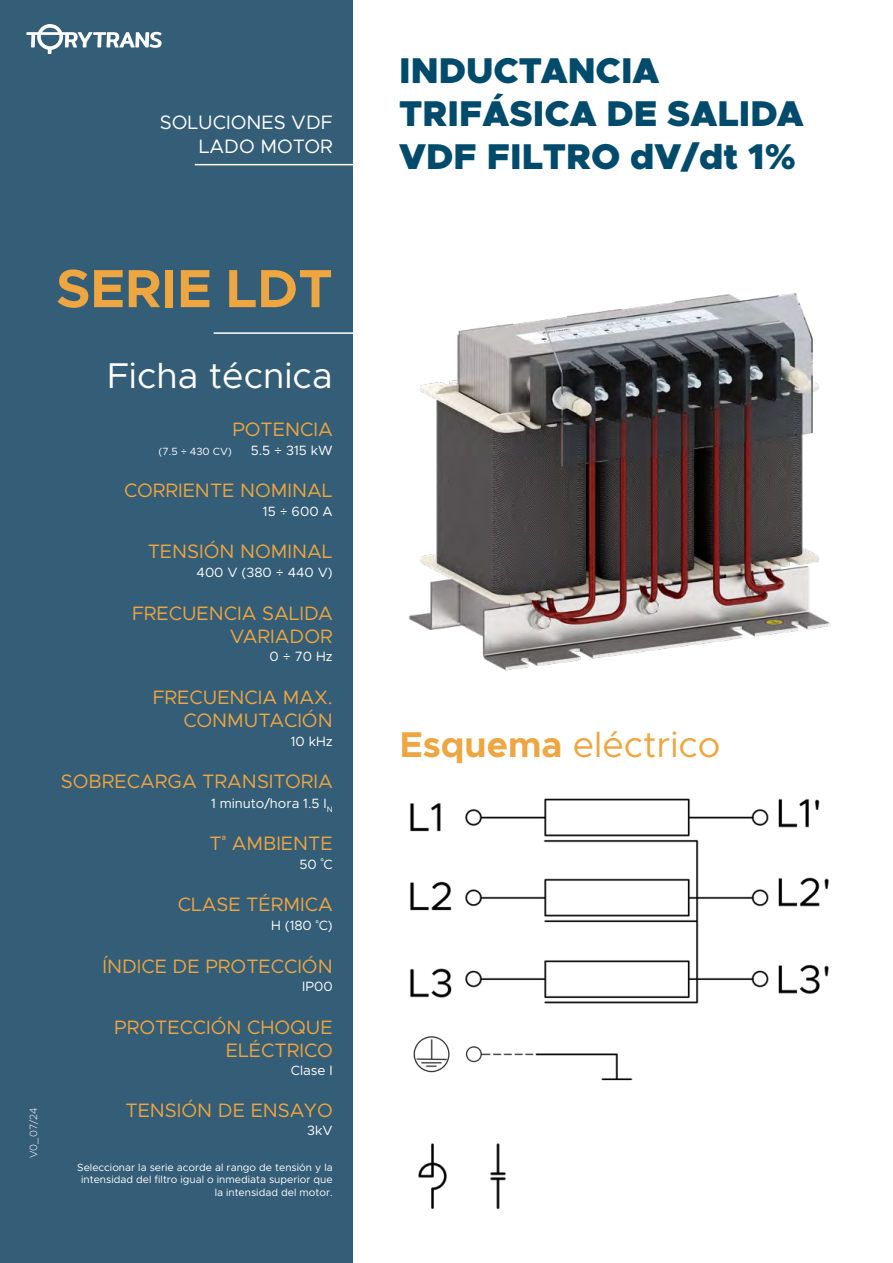
<style>
.page{position:relative;width:893px;height:1263px;background:#fff}
.page>*{position:absolute;margin:0;border:0;box-sizing:border-box;transform-origin:0 0}
.t1{font:700 54px "Metropolis";color:#eda640}
.t2{font:900 36px/43.2px "Metropolis";color:#004b6c}
.t3{font:36px "Metropolis";color:#eda641}
.t4{font:36px "Metropolis";color:#fff}
.t5{font:19.5px/23.4px "Metropolis";color:#eda640;text-align:right}
.t6{font:19.5px/23.4px "Metropolis";color:#fff;text-align:right}
.t7{font:13.5px "Metropolis";color:#fff}
.t8{font:10.5px/12.6px "Metropolis";color:#fff;text-align:right}
.t9{font:200 10.5px "Metropolis";color:#fff}
.s1{font-weight:700}
</style>
<div class="page">
<div style="left:0;top:0;width:353px;height:1263px;background:#345d78"></div>
<hr style="left:195px;top:164px;width:187px;height:1px;background:#fff">
<img style="left:409px;top:293px;width:422px;height:378px">
<img style="left:410px;top:798px;width:419px;height:283px">
<hr style="left:214px;top:332px;width:168px;height:2px;background:#fff">
<img style="left:418px;top:1143px;width:88px;height:66px">
<svg style="left:26px;top:24px;width:136px;height:30px"></svg>
<p class="t6" style="left:160px;top:111px;width:174px">SOLUCIONES VDF<br>LADO MOTOR</p>
<h1 class="t1" style="left:56px;top:254px;width:278px">SERIE LDT</h1>
<p class="t9" style="left:27px;top:1158px;width:52px;rotate:-90deg">V0_07/24</p>
<h2 class="t4" style="left:107px;top:353px;width:227px">Ficha técnica</h2>
<p class="t5" style="left:232px;top:418px;width:102px">POTENCIA</p>
<p class="t8" style="left:159px;top:445px;width:75px">(7.5 ÷ 430 CV)</p>
<p class="t7" style="left:251px;top:442px;width:84px">5.5 ÷ 315 kW</p>
<p class="t5" style="left:124px;top:479px;width:210px">CORRIENTE NOMINAL</p>
<p class="t7" style="left:263px;top:503px;width:71px">15 ÷ 600 A</p>
<p class="t5" style="left:148px;top:540px;width:187px">TENSIÓN NOMINAL</p>
<p class="t7" style="left:197px;top:564px;width:138px">400 V (380 ÷ 440 V)</p>
<p class="t5" style="left:132px;top:601px;width:202px">FRECUENCIA SALIDA<br>VARIADOR</p>
<p class="t7" style="left:270px;top:648px;width:65px">0 ÷ 70 Hz</p>
<p class="t5" style="left:153px;top:685px;width:181px">FRECUENCIA MAX.<br>CONMUTACIÓN</p>
<p class="t7" style="left:291px;top:732px;width:43px">10 kHz</p>
<p class="t5" style="left:61px;top:769px;width:273px">SOBRECARGA TRANSITORIA</p>
<p class="t7" style="left:211px;top:795px;width:123px">1 minuto/hora 1.5 I<sub>N</sub></p>
<p class="t5" style="left:210px;top:832px;width:125px">T<sup>ª</sup> AMBIENTE</p>
<p class="t7" style="left:299px;top:856px;width:35px">50 <sup>º</sup>C</p>
<p class="t5" style="left:178px;top:893px;width:156px">CLASE TÉRMICA</p>
<p class="t7" style="left:271px;top:917px;width:63px">H (180 <sup>º</sup>C)</p>
<p class="t5" style="left:102px;top:954px;width:232px">ÍNDICE DE PROTECCIÓN</p>
<p class="t7" style="left:302px;top:978px;width:32px">IP00</p>
<p class="t5" style="left:114px;top:1015px;width:220px">PROTECCIÓN CHOQUE<br>ELÉCTRICO</p>
<p class="t7" style="left:291px;top:1062px;width:43px">Clase I</p>
<p class="t5" style="left:125px;top:1099px;width:209px">TENSIÓN DE ENSAYO</p>
<p class="t7" style="left:307px;top:1122px;width:27px">3kV</p>
<p class="t8" style="left:77px;top:1161px;width:257px">Seleccionar la serie acorde al rango de tensión y la intensidad del filtro igual o inmediata superior que la intensidad del motor.</p>
<h2 class="t2" style="left:399px;top:49px;width:406px">INDUCTANCIA<br>TRIFÁSICA DE SALIDA<br>VDF FILTRO dV/dt 1%</h2>
<h2 class="t3" style="left:400px;top:722px;width:322px"><span class="s1">Esquema</span> eléctrico</h2>
</div>
